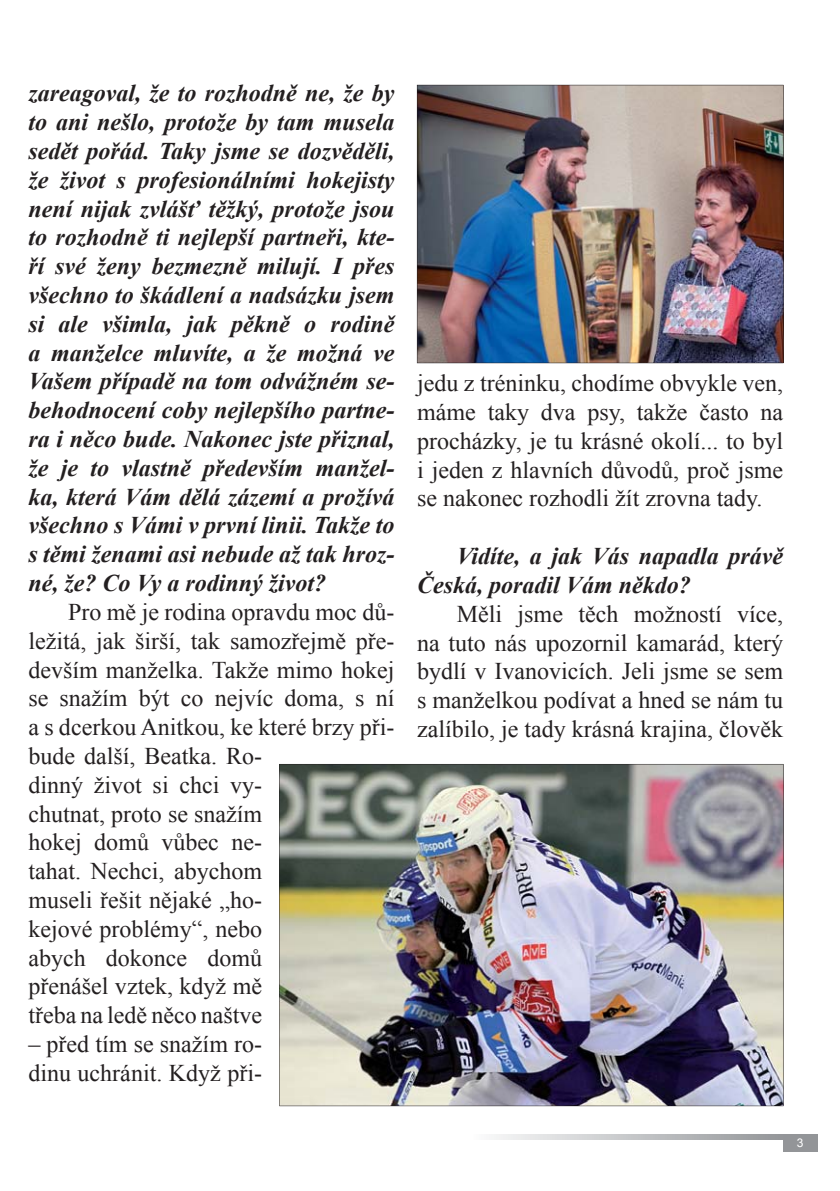
<style>
.page{position:relative;width:840px;height:1191px;background:#fff}
.page>*{position:absolute;margin:0;border:0;box-sizing:border-box;transform-origin:0 0}
.t1{font:24px/28.8px "Times New Roman";color:#231f20}
.t2{font:italic 700 24px/28.8px "Times New Roman";color:#231f20;text-align:justify}
.t3{font:12px "Arial";color:#fff}
</style>
<div class="page">
<svg style="left:494px;top:1134px;width:288px;height:6px;background:#c3c5c7"></svg>
<div style="left:782px;top:1134px;width:34px;height:17px;background:#939598"></div>
<img style="left:279px;top:764px;width:504px;height:342px">
<img style="left:416px;top:85px;width:367px;height:278px">
<p class="t2" style="left:28px;top:79px;width:367px">zareagoval, že to rozhodně ne, že by to ani nešlo, protože by tam musela sedět pořád. Taky jsme se dozvěděli, že život s profesionálními hokejisty není nijak zvlášť těžký, protože jsou to rozhodně ti nejlepší partneři, kte&shy;ří své ženy bezmezně milují. I přes všechno to škádlení a nadsázku jsem si ale všimla, jak pěkně o rodině a manželce mluvíte, a že možná ve Vašem případě na tom odvážném se&shy;behodnocení coby nejlepšího partne&shy;ra i něco bude. Nakonec jste přiznal, že je to vlastně především manžel&shy;ka, která Vám dělá zázemí a prožívá všechno s Vámi v první linii. Takže to s těmi ženami asi nebude až tak hroz&shy;né, že? Co Vy a rodinný život?</p>
<p class="t1" style="left:28px;top:597px;width:367px;text-indent:40px">Pro mě je rodina opravdu moc dů&shy;ležitá, jak širší, tak samozřejmě pře&shy;devším manželka. Takže mimo hokej se snažím být co nejvíc doma, s ní a s dcerkou Anitkou, ke které brzy při&shy;bude další, Beatka. Ro-<br>dinný život si chci vy-<br>chutnat, proto se snažím<br>hokej domů vůbec ne-<br>tahat. Nechci, abychom<br>museli řešit nějaké „ho-<br>kejové problémy“, nebo<br>abych dokonce domů<br>přenášel vztek, když mě<br>třeba na ledě něco naštve</p>
<p class="t1" style="left:28px;top:1029px;width:235px">– před tím se snažím ro&shy;dinu uchránit. Když při-</p>
<p class="t1" style="left:417px;top:369px;width:367px;text-align:justify">jedu z tréninku, chodíme obvykle ven, máme taky dva psy, takže často na procházky, je tu krásné okolí... to byl i jeden z hlavních důvodů, proč jsme se nakonec rozhodli žít zrovna tady.</p>
<p class="t2" style="left:417px;top:541px;width:367px;text-indent:40px">Vidíte, a jak Vás napadla právě<br>Česká, poradil Vám někdo?</p>
<p class="t1" style="left:417px;top:599px;width:367px;text-align:justify;text-indent:40px">Měli jsme těch možností více, na tuto nás upozornil kamarád, který bydlí v Ivanovicích. Jeli jsme se sem s manželkou podívat a hned se nám tu zalíbilo, je tady krásná krajina, člověk</p>
<p class="t3" style="left:796px;top:1136px;width:8px">3</p>
</div>
